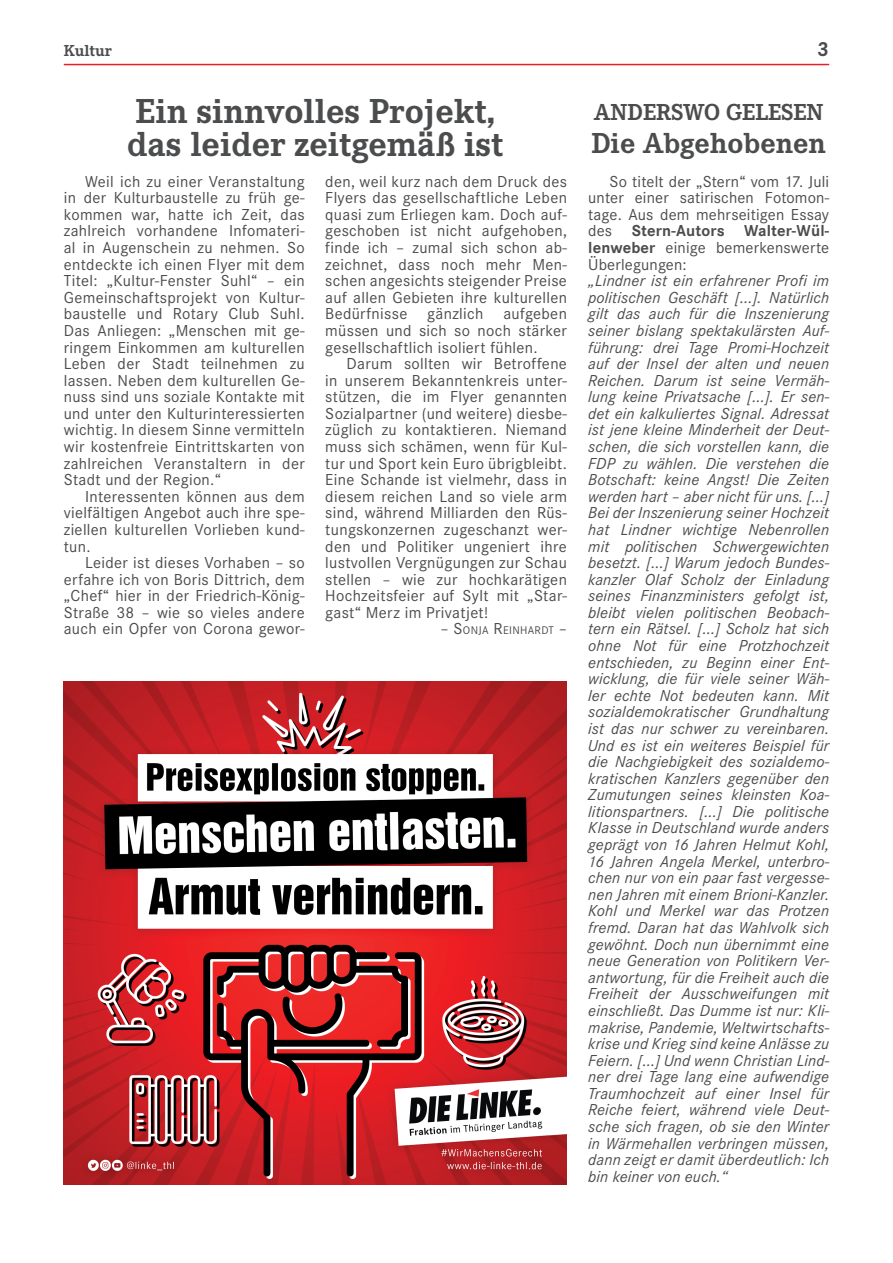
<style>
.page{position:relative;width:893px;height:1263px;background:#fff}
.page>*{position:absolute;margin:0;border:0;box-sizing:border-box;transform-origin:0 0}
.t1{font:700 36px/33px "Corporate E";color:#4b4c4d}
.t2{font:700 30px "Corporate E";color:#4b4c4d}
.t3{font:700 24px "Corporate E";color:#4b4c4d}
.t4{font:700 21px "Corporate S";color:#4b4c4d}
.t5{font:16.5px/16.6px "Corporate S";letter-spacing:.02em;color:#4b4c4d;text-align:justify}
.t6{font:italic 16.5px/16.6px "Corporate S";letter-spacing:.01em;color:#4b4c4d;text-align:justify}
.t7{font:700 16.5px "Corporate E";color:#4b4c4d}
.t8{font:11.55px "Corporate S";letter-spacing:.03em;color:#4b4c4d}
.s1{font-size:16.5px}
.s2{font-weight:700}
</style>
<div class="page">
<hr style="left:64px;top:64px;width:765px;height:1px;background:#ee1d23">
<img style="left:64px;top:681px;width:503px;height:503px">
<p class="t7" style="left:64px;top:41px;width:50px">Kultur</p>
<p class="t4" style="left:817px;top:37px;width:13px">3</p>
<h1 class="t1" style="left:127px;top:95px;width:378px">Ein sinnvolles Projekt, das leider zeitgemäß ist</h1>
<p class="t5" style="left:64px;top:173px;width:242px;text-indent:21px">Weil ich zu einer Veranstaltung in der Kulturbaustelle zu früh ge&shy;kommen war, hatte ich Zeit, das zahlreich vorhandene Infomateri&shy;al in Augenschein zu nehmen. So entdeckte ich einen Flyer mit dem Titel: „Kultur-Fenster Suhl“ – ein Gemeinschaftsprojekt von Kultur&shy;baustelle und Rotary Club Suhl.<br>Das Anliegen: „Menschen mit ge&shy;ringem Einkommen am kulturellen Leben der Stadt teilnehmen zu lassen. Neben dem kulturellen Ge&shy;nuss sind uns soziale Kontakte mit und unter den Kulturinteressierten wichtig. In diesem Sinne vermitteln wir kostenfreie Eintrittskarten von zahlreichen Veranstaltern in der Stadt und der Region.“</p>
<p class="t5" style="left:64px;top:488px;width:242px;text-indent:21px">Interessenten können aus dem vielfältigen Angebot auch ihre spe&shy;ziellen kulturellen Vorlieben kund&shy;tun.</p>
<p class="t5" style="left:64px;top:554px;width:242px;text-indent:21px">Leider ist dieses Vorhaben – so erfahre ich von Boris Dittrich, dem „Chef“ hier in der Friedrich-König-Straße 38 – wie so vieles andere auch ein Opfer von Corona gewor-</p>
<p class="t5" style="left:325px;top:173px;width:243px">den, weil kurz nach dem Druck des Flyers das gesellschaftliche Leben quasi zum Erliegen kam. Doch auf&shy;geschoben ist nicht aufgehoben, finde ich – zumal sich schon ab&shy;zeichnet, dass noch mehr Men&shy;schen angesichts steigender Preise auf allen Gebieten ihre kulturellen Bedürfnisse gänzlich aufgeben müssen und sich so noch stärker gesellschaftlich isoliert fühlen.</p>
<p class="t5" style="left:325px;top:355px;width:243px;text-indent:21px">Darum sollten wir Betroffene in unserem Bekanntenkreis unter&shy;stützen, die im Flyer genannten Sozialpartner (und weitere) diesbe&shy;züglich zu kontaktieren. Niemand muss sich schämen, wenn für Kul&shy;tur und Sport kein Euro übrigbleibt.<br>Eine Schande ist vielmehr, dass in diesem reichen Land so viele arm sind, während Milliarden den Rüs&shy;tungskonzernen zugeschanzt wer&shy;den und Politiker ungeniert ihre lustvollen Vergnügungen zur Schau stellen – wie zur hochkarätigen Hochzeitsfeier auf Sylt mit „Star&shy;gast“ Merz im Privatjet!</p>
<p class="t8" style="left:441px;top:624px;width:128px"><span class="s1">– S</span>ONJA <span class="s1">R</span>EINHARDT <span class="s1">–</span></p>
<h3 class="t3" style="left:594px;top:98px;width:231px">ANDERSWO GELESEN</h3>
<h2 class="t2" style="left:591px;top:126px;width:236px">Die Abgehobenen</h2>
<p class="t5" style="left:588px;top:173px;width:242px;text-indent:21px">So titelt der „Stern“ vom 17. Juli unter einer satirischen Fotomon&shy;tage. Aus dem mehrseitigen Essay des <span class="s2">Stern-Autors Walter-Wül&shy;lenweber</span> einige bemerkenswerte Überlegungen:</p>
<p class="t6" style="left:588px;top:272px;width:243px">„Lindner ist ein erfahrener Profi im politischen Geschäft […]. Natürlich gilt das auch für die Inszenierung seiner bislang spektakulärsten Auf&shy;führung: drei Tage Promi-Hochzeit auf der Insel der alten und neuen Reichen. Darum ist seine Vermäh&shy;lung keine Privatsache […]. Er sen&shy;det ein kalkuliertes Signal. Adressat ist jene kleine Minderheit der Deut&shy;schen, die sich vorstellen kann, die FDP zu wählen. Die verstehen die Botschaft: keine Angst! Die Zeiten werden hart – aber nicht für uns. […] Bei der Inszenierung seiner Hochzeit hat Lindner wichtige Nebenrollen mit politischen Schwergewichten besetzt. […] Warum jedoch Bundes&shy;kanzler Olaf Scholz der Einladung seines Finanzministers gefolgt ist, bleibt vielen politischen Beobach&shy;tern ein Rätsel. […] Scholz hat sich ohne Not für eine Protzhochzeit entschieden, zu Beginn einer Ent&shy;wicklung, die für viele seiner Wäh&shy;ler echte Not bedeuten kann. Mit sozialdemokratischer Grundhaltung ist das nur schwer zu vereinbaren.<br>Und es ist ein weiteres Beispiel für die Nachgiebigkeit des sozialdemo&shy;kratischen Kanzlers gegenüber den Zumutungen seines kleinsten Koa&shy;litionspartners. […] Die politische Klasse in Deutschland wurde anders geprägt von 16 Jahren Helmut Kohl, 16 Jahren Angela Merkel, unterbro&shy;chen nur von ein paar fast vergesse&shy;nen Jahren mit einem Brioni-Kanzler.<br>Kohl und Merkel war das Protzen fremd. Daran hat das Wahlvolk sich gewöhnt. Doch nun übernimmt eine neue Generation von Politikern Ver&shy;antwortung, für die Freiheit auch die Freiheit der Ausschweifungen mit einschließt. Das Dumme ist nur: Kli&shy;makrise, Pandemie, Weltwirtschafts&shy;krise und Krieg sind keine Anlässe zu Feiern. […] Und wenn Christian Lind&shy;ner drei Tage lang eine aufwendige Traumhochzeit auf einer Insel für Reiche feiert, während viele Deut&shy;sche sich fragen, ob sie den Winter in Wärmehallen verbringen müssen, dann zeigt er damit überdeutlich: Ich bin keiner von euch.“</p>
</div>
